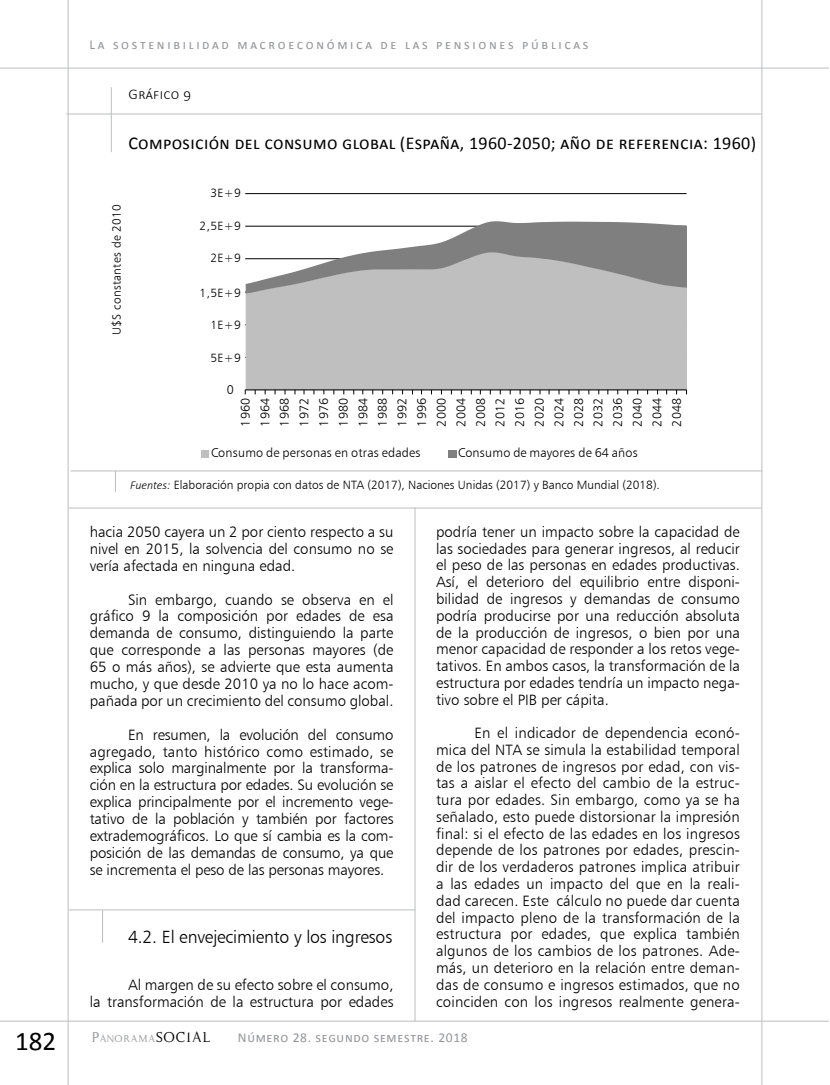
<style>
.page{position:relative;width:830px;height:1085px;background:#fff}
.page>*{position:absolute;margin:0;border:0;box-sizing:border-box;transform-origin:0 0}
.t1{font:27px "Calibri";color:#000}
.t2{font:18px "Calibri";letter-spacing:.02em;color:#000}
.t3{font:17.7px "Humanist 777 BT Light B";letter-spacing:-.01em;color:#000}
.t4{font:15px/16.8px "Humanist 777 BT Light B";color:#000;text-align:justify}
.t5{font:300 15px "Calibri";letter-spacing:.025em;color:#000}
.t6{font:13.5px "Calibri";letter-spacing:.2em;color:#939598}
.t7{font:13.5px "Calibri";letter-spacing:.05em;color:#939598}
.t8{font:12.6px/19.6px "Humanist 777 BT Light B";letter-spacing:.01em;color:#000;text-align:justify}
.t9{font:12px "Humanist 777 BT Light B";color:#000}
.t10{font:12px "Humanist 777 BT Light B";letter-spacing:.025em;color:#000}
.t11{font:11.55px "Kopy Katt Kut";letter-spacing:.07em;color:#939598}
.s1{font-family:"Calibri";font-weight:300;font-style:italic}
.s2{font-size:16.5px}
.s3{font-size:16.5px;color:#000}
</style>
<div class="page">
<hr style="left:68px;top:0;width:1px;height:1084px;background:#bcbec0">
<hr style="left:0;top:68px;width:828px;height:1px;background:#bcbec0">
<hr style="left:761px;top:0;width:1px;height:1084px;background:#bcbec0">
<hr style="left:0;top:1020px;width:828px;height:1px;background:#bcbec0">
<hr style="left:414px;top:507px;width:1px;height:514px;background:#bcbec0">
<hr style="left:68px;top:507px;width:693px;height:1px;background:#bcbec0">
<hr style="left:102px;top:909px;width:1px;height:33px;background:#bcbec0">
<hr style="left:68px;top:909px;width:347px;height:1px;background:#bcbec0">
<hr style="left:66px;top:114px;width:695px;height:1px;background:#bcbec0">
<hr style="left:111px;top:87px;width:1px;height:65px;background:#bcbec0">
<hr style="left:245px;top:193px;width:441px;height:1px;background:#000">
<div style="left:245px;top:293px;width:441px;height:96px;background:#bfbfbf"></div>
<svg style="left:245px;top:221px;width:441px;height:72px"></svg>
<hr style="left:245px;top:389px;width:441px;height:1px;background:#000">
<div style="left:201px;top:450px;width:7px;height:7px;background:#bfbfbf"></div>
<div style="left:448px;top:450px;width:8px;height:7px;background:#7f7f7f"></div>
<svg style="left:115px;top:471px;width:1px;height:20px"></svg>
<hr style="left:70px;top:470px;width:692px;height:1px;background:#bcbec0">
<h1 class="t1" style="left:15px;top:1023px;width:43px">182</h1>
<p class="t6" style="left:89px;top:37px;width:500px">La sostenibilidad macroeconómica de las pensiones públicas</p>
<p class="t5" style="left:128px;top:84px;width:64px">Gráfico 9</p>
<p class="t2" style="left:128px;top:132px;width:628px">Composición del consumo global (España, 1960-2050; año de referencia: 1960)</p>
<p class="t10" style="left:109px;top:335px;width:133px;rotate:-90deg">U$S constantes de 2010</p>
<p class="t9" style="left:210px;top:186px;width:32px">3E+9</p>
<p class="t9" style="left:199px;top:219px;width:43px">2,5E+9</p>
<p class="t9" style="left:210px;top:251px;width:32px">2E+9</p>
<p class="t9" style="left:199px;top:285px;width:43px">1,5E+9</p>
<p class="t9" style="left:210px;top:317px;width:32px">1E+9</p>
<p class="t9" style="left:210px;top:350px;width:32px">5E+9</p>
<p class="t8" style="left:227px;top:379px;width:9px">0</p>
<p class="t8" style="left:235px;top:426px;width:30px;rotate:-90deg">1960<br>1964<br>1968<br>1972<br>1976<br>1980<br>1984<br>1988<br>1992<br>1996<br>2000<br>2004<br>2008<br>2012<br>2016<br>2020<br>2024<br>2028<br>2032<br>2036<br>2040<br>2044<br>2048</p>
<p class="t8" style="left:211px;top:442px;width:211px">Consumo de personas en otras edades</p>
<p class="t8" style="left:458px;top:442px;width:181px">Consumo de mayores de 64 años</p>
<p class="t9" style="left:130px;top:477px;width:531px"><span class="s1">Fuentes:</span> Elaboración propia con datos de NTA (2017), Naciones Unidas (2017) y Banco Mundial (2018).</p>
<p class="t4" style="left:90px;top:523px;width:305px">hacia 2050 cayera un 2 por ciento respecto a su nivel en 2015, la solvencia del consumo no se vería afectada en ninguna edad.</p>
<p class="t4" style="left:90px;top:590px;width:305px;text-indent:38px">Sin embargo, cuando se observa en el gráfico 9 la composición por edades de esa demanda de consumo, distinguiendo la parte que corresponde a las personas mayores (de 65 o más años), se advierte que esta aumenta mucho, y que desde 2010 ya no lo hace acom&shy;pañada por un crecimiento del consumo global.</p>
<p class="t4" style="left:90px;top:725px;width:305px;text-indent:38px">En resumen, la evolución del consumo agregado, tanto histórico como estimado, se explica solo marginalmente por la transforma&shy;ción en la estructura por edades. Su evolución se explica principalmente por el incremento vege&shy;tativo de la población y también por factores extrademográficos. Lo que sí cambia es la com&shy;posición de las demandas de consumo, ya que se incrementa el peso de las personas mayores.</p>
<p class="t3" style="left:128px;top:925px;width:265px">4.2. El envejecimiento y los ingresos</p>
<p class="t4" style="left:90px;top:975px;width:305px;text-align:right">Al margen de su efecto sobre el consumo,<br>la transformación de la estructura por edades</p>
<p class="t4" style="left:436px;top:523px;width:305px">podría tener un impacto sobre la capacidad de las sociedades para generar ingresos, al reducir el peso de las personas en edades productivas.<br>Así, el deterioro del equilibrio entre disponi&shy;bilidad de ingresos y demandas de consumo podría producirse por una reducción absoluta de la producción de ingresos, o bien por una menor capacidad de responder a los retos vege&shy;tativos. En ambos casos, la transformación de la estructura por edades tendría un impacto nega&shy;tivo sobre el PIB per cápita.</p>
<p class="t4" style="left:436px;top:724px;width:305px;text-indent:38px">En el indicador de dependencia econó&shy;mica del NTA se simula la estabilidad temporal de los patrones de ingresos por edad, con vis&shy;tas a aislar el efecto del cambio de la estruc&shy;tura por edades. Sin embargo, como ya se ha señalado, esto puede distorsionar la impresión final: si el efecto de las edades en los ingresos depende de los patrones por edades, prescin&shy;dir de los verdaderos patrones implica atribuir a las edades un impacto del que en la reali&shy;dad carecen. Este cálculo no puede dar cuenta del impacto pleno de la transformación de la estructura por edades, que explica también algunos de los cambios de los patrones. Ade&shy;más, un deterioro en la relación entre deman&shy;das de consumo e ingresos estimados, que no coinciden con los ingresos realmente genera-</p>
<p class="t11" style="left:91px;top:1030px;width:120px"><span class="s2">P</span>ANORAMA<span class="s3">SOCIAL</span></p>
<p class="t7" style="left:238px;top:1029px;width:231px">Número 28. segundo semestre. 2018</p>
</div>
